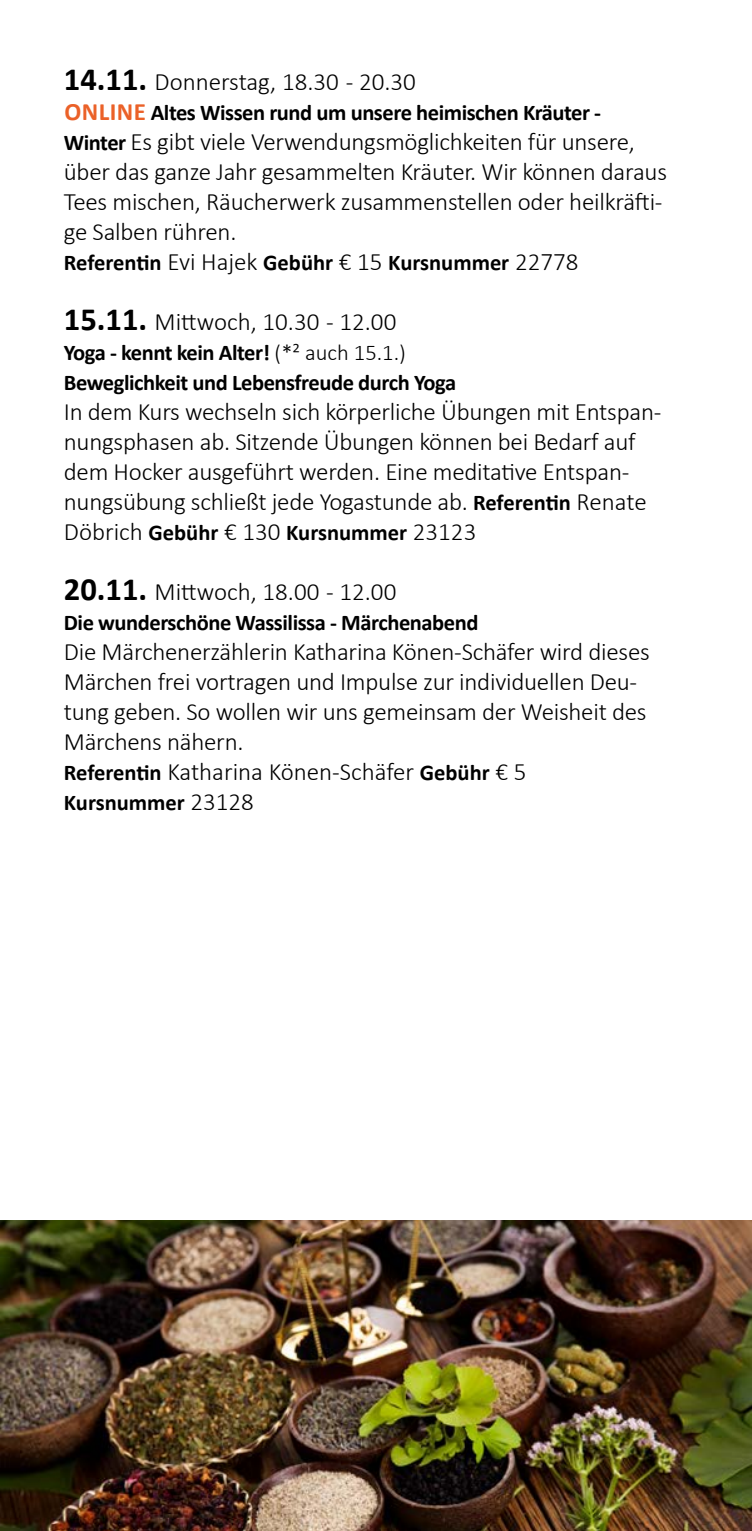
<style>
.page{position:relative;width:752px;height:1531px;background:#fff}
.page>*{position:absolute;margin:0;border:0;box-sizing:border-box;transform-origin:0 0}
.t1{font:300 25px/30px "Calibri";letter-spacing:-.01em;color:#000}
.t2{font:700 22.5px "Calibri";letter-spacing:-.02em;color:#000}
.t3{font:700 22.5px "Calibri";color:#000}
.s1{font-weight:700;font-size:32.5px}
.s2{font-size:25px;color:#eb6128}
.s3{font-weight:700;font-size:22.5px}
.s4{font-weight:300;font-size:25px}
.s5{font-weight:300}
</style>
<div class="page">
<img style="left:0;top:1221px;width:751px;height:310px">
<p class="t1" style="left:64px;top:66px;width:353px"><span class="s1">14.11.</span> Donnerstag, 18.30 - 20.30</p>
<p class="t2" style="left:64px;top:97px;width:538px"><span class="s2">ONLINE</span> Altes Wissen rund um unsere heimischen Kräuter -</p>
<p class="t1" style="left:64px;top:126px;width:604px"><span class="s3">Winter</span> Es gibt viele Verwendungsmöglichkeiten für unsere, über das ganze Jahr gesammelten Kräuter. Wir können daraus Tees mischen, Räucherwerk zusammenstellen oder heilkräfti&shy;ge Salben rühren.</p>
<p class="t3" style="left:64px;top:247px;width:516px">Referentin <span class="s4">Evi Hajek</span> Gebühr <span class="s4">€ 15</span> Kursnummer <span class="s4">22778</span></p>
<p class="t1" style="left:64px;top:306px;width:334px"><span class="s1">15.11.</span> Mittwoch, 10.30 - 12.00</p>
<p class="t2" style="left:64px;top:337px;width:343px">Yoga - kennt kein Alter! <span class="s5">(*² auch 15.1.)</span></p>
<p class="t2" style="left:64px;top:367px;width:393px">Beweglichkeit und Lebensfreude durch Yoga</p>
<p class="t1" style="left:64px;top:396px;width:598px">In dem Kurs wechseln sich körperliche Übungen mit Entspan&shy;nungsphasen ab. Sitzende Übungen können bei Bedarf auf dem Hocker ausgeführt werden. Eine meditative Entspan&shy;nungsübung schließt jede Yogastunde ab. <span class="s3">Referentin</span> Renate Döbrich <span class="s3">Gebühr</span> € 130 <span class="s3">Kursnummer</span> 23123</p>
<p class="t1" style="left:64px;top:576px;width:334px"><span class="s1">20.11.</span> Mittwoch, 18.00 - 12.00</p>
<p class="t2" style="left:64px;top:607px;width:416px">Die wunderschöne Wassilissa - Märchenabend</p>
<p class="t1" style="left:64px;top:636px;width:587px">Die Märchenerzählerin Katharina Könen-Schäfer wird dieses Märchen frei vortragen und Impulse zur individuellen Deu&shy;tung geben. So wollen wir uns gemeinsam der Weisheit des Märchens nähern.</p>
<p class="t1" style="left:64px;top:756px;width:464px"><span class="s3">Referentin</span> Katharina Könen-Schäfer <span class="s3">Gebühr</span> € 5</p>
<p class="t3" style="left:64px;top:787px;width:191px">Kursnummer <span class="s4">23128</span></p>
</div>
